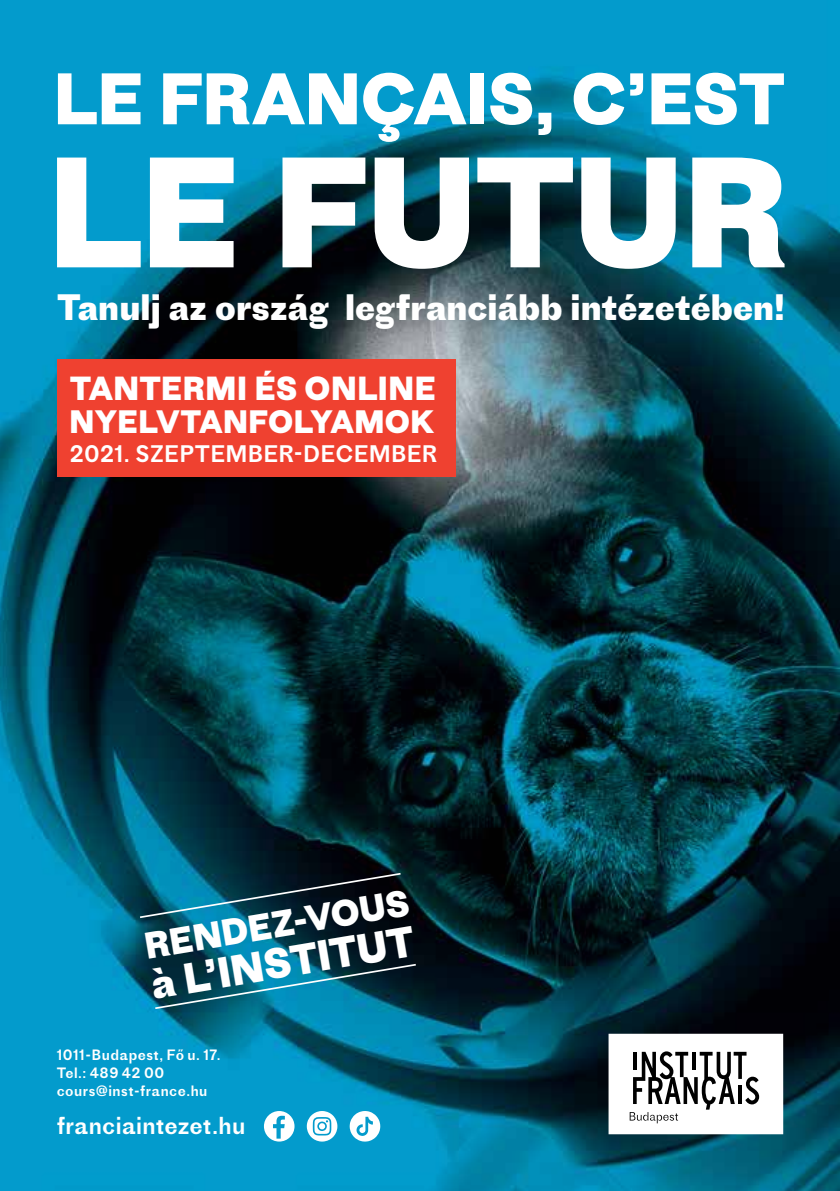
<style>
.page{position:relative;width:840px;height:1191px;background:#fff}
.page>*{position:absolute;margin:0;border:0;box-sizing:border-box;transform-origin:0 0}
.t1{font:700 146.4px "Proto Grotesk";letter-spacing:-.025em;color:#fff}
.t2{font:700 67.8px "Proto Grotesk";letter-spacing:-.005em;color:#fff}
.t3{font:700 40.2px "Proto Grotesk";color:#fff}
.t4{font:700 34.8px "Proto Grotesk";color:#fff}
.t5{font:700 34.2px "Proto Grotesk";color:#fff}
.t6{font:700 31.2px "Proto Grotesk";letter-spacing:.015em;color:#fff}
.t7{font:700 30.2px "Proto Grotesk";letter-spacing:.015em;color:#fff}
.t8{font:22.8px "Proto Grotesk";color:#fff}
.t9{font:22.4px "Proto Grotesk";letter-spacing:.02em;color:#fff}
.t10{font:14px/18px "Proto Grotesk";letter-spacing:.03em;color:#fff}
</style>
<div class="page">
<img style="left:0;top:0;width:839px;height:1191px">
<div style="left:608px;top:1033px;width:174px;height:101px;background:#fff"></div>
<svg style="left:629px;top:1051px;width:129px;height:72px"></svg>
<svg style="left:153px;top:962px;width:264px;height:48px;background:#0a5d75"></svg>
<svg style="left:138px;top:871px;width:264px;height:48px;background:#0a3c4e"></svg>
<div style="left:57px;top:359px;width:398px;height:118px;background:#ef4130"></div>
<svg style="left:264px;top:1111px;width:30px;height:30px"></svg>
<svg style="left:306px;top:1111px;width:31px;height:30px"></svg>
<svg style="left:349px;top:1111px;width:31px;height:30px"></svg>
<h2 class="t2" style="left:54px;top:51px;width:732px">LE FRANÇAIS, C’EST</h2>
<h1 class="t1" style="left:48px;top:108px;width:740px">LE FUTUR</h1>
<h3 class="t5" style="left:57px;top:283px;width:729px">Tanulj az ország legfranciább intézetében!</h3>
<h3 class="t6" style="left:70px;top:366px;width:367px">TANTERMI ÉS ONLINE</h3>
<h3 class="t7" style="left:70px;top:400px;width:366px">NYELVTANFOLYAMOK</h3>
<h3 class="t9" style="left:69px;top:438px;width:369px">2021. SZEPTEMBER-DECEMBER</h3>
<h3 class="t4" style="left:141px;top:923px;width:269px;rotate:-10deg">RENDEZ-VOUS</h3>
<h3 class="t3" style="left:147px;top:955px;width:268px;rotate:-9deg">à L’INSTITUT</h3>
<p class="t10" style="left:57px;top:1046px;width:165px">1011-Budapest, Fő u. 17.<br>Tel.: 489 42 00 cours@inst-france.hu</p>
<h3 class="t8" style="left:57px;top:1109px;width:190px">franciaintezet.hu</h3>
</div>
